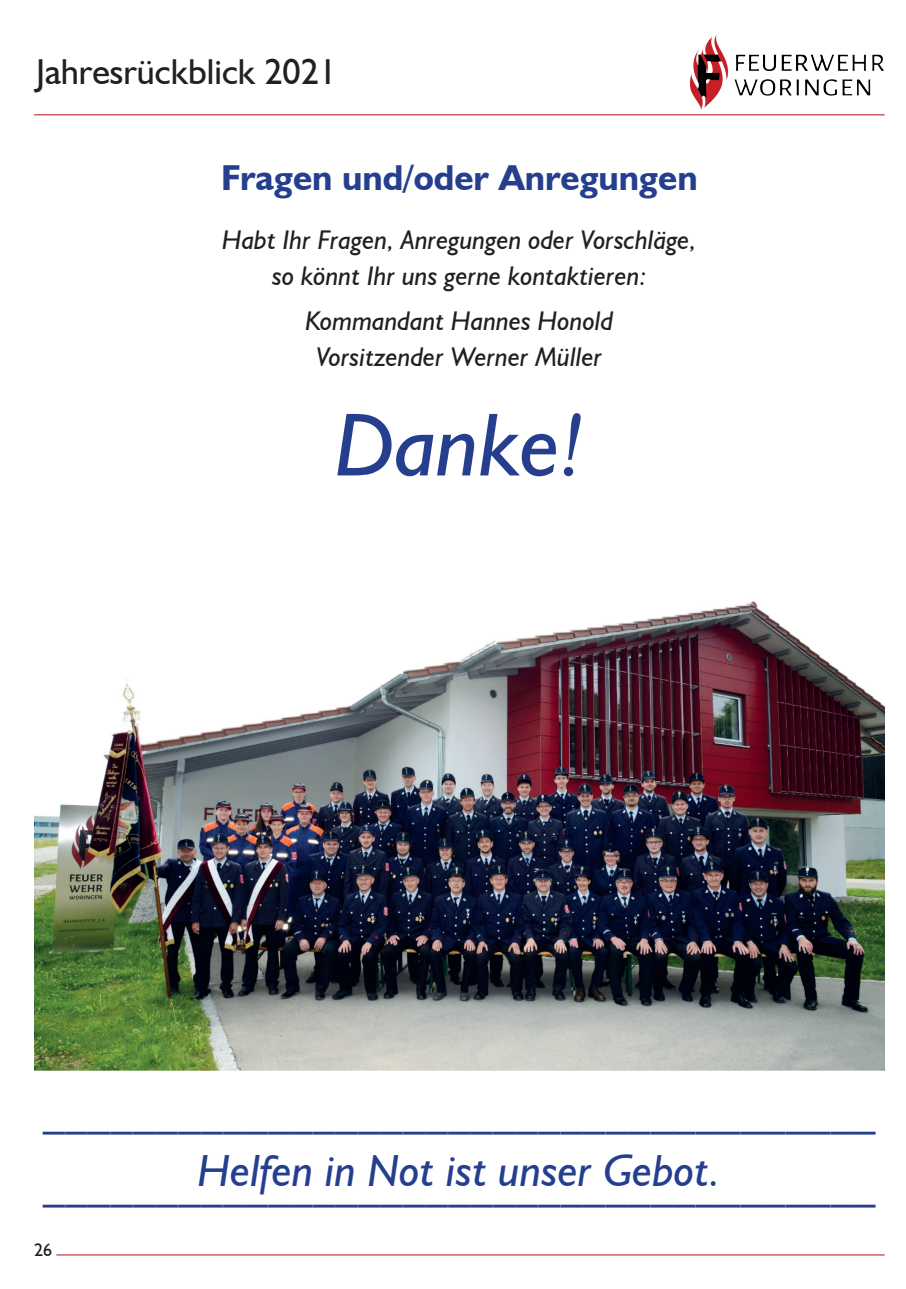
<style>
.page{position:relative;width:906px;height:1289px;background:#fff}
.page>*{position:absolute;margin:0;border:0;box-sizing:border-box;transform-origin:0 0}
.t1{font:italic 90px "Humanist 521 BT";color:#253f8e}
.t2{font:45px "Humanist 521 BT";color:#253f8e}
.t3{font:italic 45px "Humanist 521 BT";color:#253f8e}
.t4{font:700 36px "Humanist 521 BT";color:#253f8e}
.t5{font:36px "Humanist 521 BT";color:#231f20}
.t6{font:italic 27px "Humanist 521 BT";color:#231f20}
.t7{font:18px "Humanist 521 BT";color:#231f20}
</style>
<div class="page">
<svg style="left:682px;top:34px;width:203px;height:82px"></svg>
<img style="left:705px;top:35px;width:13px;height:19px">
<hr style="left:34px;top:114px;width:850px;height:1px;background:#b70f17">
<hr style="left:56px;top:1254px;width:828px;height:1px;background:#b70f17">
<img style="left:34px;top:601px;width:850px;height:469px">
<p class="t5" style="left:36px;top:49px;width:302px">Jahresrückblick 2021</p>
<p class="t4" style="left:221px;top:156px;width:478px">Fragen und/oder Anregungen</p>
<p class="t6" style="left:222px;top:223px;width:476px">Habt Ihr Fragen, Anregungen oder Vorschläge,</p>
<p class="t6" style="left:272px;top:259px;width:376px">so könnt Ihr uns gerne kontaktieren:</p>
<p class="t6" style="left:305px;top:304px;width:309px">Kommandant Hannes Honold</p>
<p class="t6" style="left:316px;top:340px;width:288px">Vorsitzender Werner Müller</p>
<p class="t1" style="left:335px;top:389px;width:250px">Danke!</p>
<p class="t2" style="left:43px;top:1080px;width:834px">_____________________________________</p>
<p class="t3" style="left:198px;top:1142px;width:524px">Helfen in Not ist unser Gebot.</p>
<p class="t2" style="left:43px;top:1154px;width:834px">_____________________________________</p>
<p class="t7" style="left:34px;top:1238px;width:20px">26</p>
</div>
